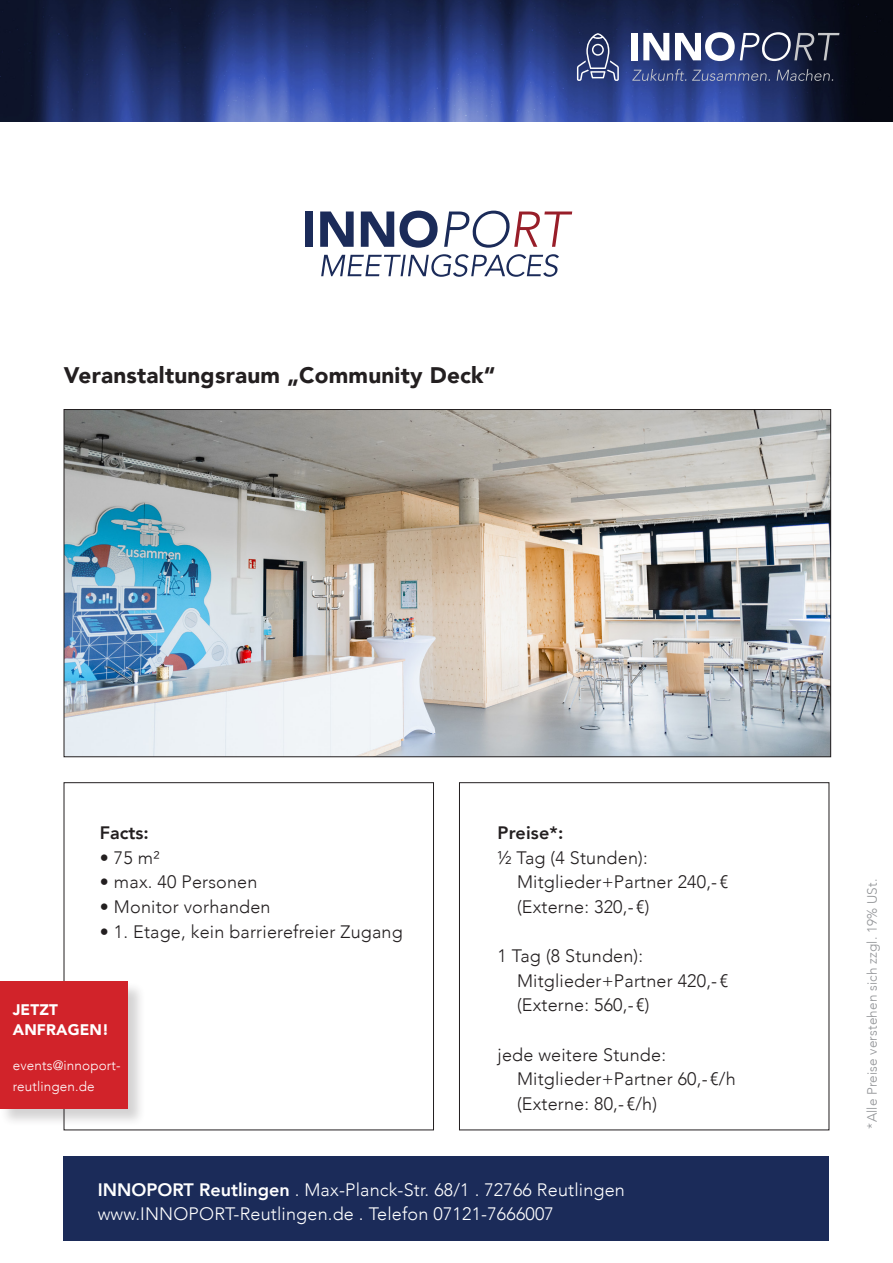
<style>
.page{position:relative;width:893px;height:1263px;background:#fff}
.page>*{position:absolute;margin:0;border:0;box-sizing:border-box;transform-origin:0 0}
._1_Headline__Hypatia_ExtraLight__28pt__0_{font:900 22.5px "Avenir";letter-spacing:.01em;color:#231f20}
._3_Fließtext__Hypathia_Light__9_5pt__10__{font:300 18px "Avenir";letter-spacing:.01em;color:#231f20}
._1_Headline__Hypatia_ExtraLight__28pt__0_-2{font:300 18px "Avenir";letter-spacing:.01em;color:#fff}
._3_Fließtext__Hypathia_Light__9_5pt__10__-2{font:800 18px "Avenir";letter-spacing:.01em;color:#231f20}
._1_Headline__Hypatia_ExtraLight__28pt__0_-3{font:800 18px "Avenir";color:#231f20}
._3_Fließtext__Hypathia_Light__9_5pt__10__-3{font:900 15.3px "Avenir";letter-spacing:.01em;color:#fff}
._3_Fließtext__Hypathia_Light__9_5pt__10__-4{font:300 13.5px "Avenir";letter-spacing:.01em;color:#939598}
._3_Fließtext__Hypathia_Light__9_5pt__10__-5{font:300 13.5px/21px "Avenir";letter-spacing:.01em;color:#fff}
.s1{font-weight:800}
</style>
<div class="page">
<img style="left:66px;top:411px;width:763px;height:344px">
<div style="left:459px;top:782px;width:370px;height:348px;border:1px solid #231f20"></div>
<div style="left:64px;top:1157px;width:765px;height:84px;background:#1b2b59"></div>
<img style="left:0;top:0;width:893px;height:121px">
<div style="left:632px;top:33px;width:6px;height:27px;background:#fff"></div>
<svg style="left:643px;top:33px;width:26px;height:27px"></svg>
<svg style="left:675px;top:32px;width:164px;height:29px"></svg>
<svg style="left:632px;top:69px;width:54px;height:12px"></svg>
<svg style="left:692px;top:70px;width:78px;height:11px"></svg>
<svg style="left:777px;top:69px;width:56px;height:12px"></svg>
<svg style="left:577px;top:33px;width:42px;height:48px;background:#485581"></svg>
<div style="left:305px;top:211px;width:8px;height:36px;background:#1b2b59"></div>
<svg style="left:320px;top:211px;width:34px;height:36px"></svg>
<svg style="left:361px;top:211px;width:33px;height:36px"></svg>
<svg style="left:400px;top:211px;width:38px;height:37px"></svg>
<svg style="left:444px;top:211px;width:128px;height:37px"></svg>
<svg style="left:321px;top:254px;width:238px;height:23px"></svg>
<div style="left:0;top:982px;width:146px;height:145px;background:#231f20;opacity:.2"></div>
<div style="left:0;top:982px;width:128px;height:127px;background:#d1232a"></div>
<p class="_1_Headline__Hypatia_ExtraLight__28pt__0_" style="left:64px;top:356px;width:433px">Veranstaltungsraum „Community Deck“</p>
<p class="_1_Headline__Hypatia_ExtraLight__28pt__0_-3" style="left:100px;top:819px;width:50px">Facts:</p>
<p class="_3_Fließtext__Hypathia_Light__9_5pt__10__" style="left:100px;top:847px;width:61px">• 75 m²</p>
<p class="_3_Fließtext__Hypathia_Light__9_5pt__10__" style="left:100px;top:871px;width:159px">• max. 40 Personen</p>
<p class="_3_Fließtext__Hypathia_Light__9_5pt__10__" style="left:100px;top:896px;width:172px">• Monitor vorhanden</p>
<p class="_3_Fließtext__Hypathia_Light__9_5pt__10__" style="left:100px;top:921px;width:304px">• 1. Etage, kein barrierefreier Zugang</p>
<p class="_3_Fließtext__Hypathia_Light__9_5pt__10__-3" style="left:13px;top:996px;width:47px">JETZT</p>
<p class="_3_Fließtext__Hypathia_Light__9_5pt__10__-3" style="left:13px;top:1017px;width:98px">ANFRAGEN!</p>
<p class="_3_Fließtext__Hypathia_Light__9_5pt__10__-5" style="left:13px;top:1055px;width:109px">events@innoport&shy;reutlingen.de</p>
<p class="_3_Fließtext__Hypathia_Light__9_5pt__10__-2" style="left:497px;top:819px;width:67px">Preise*:</p>
<p class="_3_Fließtext__Hypathia_Light__9_5pt__10__" style="left:497px;top:847px;width:152px">½ Tag (4 Stunden):</p>
<p class="_3_Fließtext__Hypathia_Light__9_5pt__10__" style="left:517px;top:871px;width:213px">Mitglieder+Partner 240,- €</p>
<p class="_3_Fließtext__Hypathia_Light__9_5pt__10__" style="left:517px;top:896px;width:134px">(Externe: 320,- €)</p>
<p class="_3_Fließtext__Hypathia_Light__9_5pt__10__" style="left:497px;top:945px;width:147px">1 Tag (8 Stunden):</p>
<p class="_3_Fließtext__Hypathia_Light__9_5pt__10__" style="left:517px;top:970px;width:213px">Mitglieder+Partner 420,- €</p>
<p class="_3_Fließtext__Hypathia_Light__9_5pt__10__" style="left:517px;top:994px;width:134px">(Externe: 560,- €)</p>
<p class="_3_Fließtext__Hypathia_Light__9_5pt__10__" style="left:497px;top:1044px;width:170px">jede weitere Stunde:</p>
<p class="_3_Fließtext__Hypathia_Light__9_5pt__10__" style="left:517px;top:1068px;width:220px">Mitglieder+Partner 60,- €/h</p>
<p class="_3_Fließtext__Hypathia_Light__9_5pt__10__" style="left:517px;top:1093px;width:142px">(Externe: 80,- €/h)</p>
<p class="_1_Headline__Hypatia_ExtraLight__28pt__0_-2" style="left:98px;top:1179px;width:529px"><span class="s1">INNOPORT Reutlingen</span> . Max-Planck-Str. 68/1 . 72766 Reutlingen</p>
<p class="_1_Headline__Hypatia_ExtraLight__28pt__0_-2" style="left:98px;top:1203px;width:458px">www.INNOPORT-Reutlingen.de . Telefon 07121-7666007</p>
<p class="_3_Fließtext__Hypathia_Light__9_5pt__10__-4" style="left:864px;top:1128px;width:251px;rotate:-90deg">*Alle Preise verstehen sich zzgl. 19% USt.</p>
</div>
